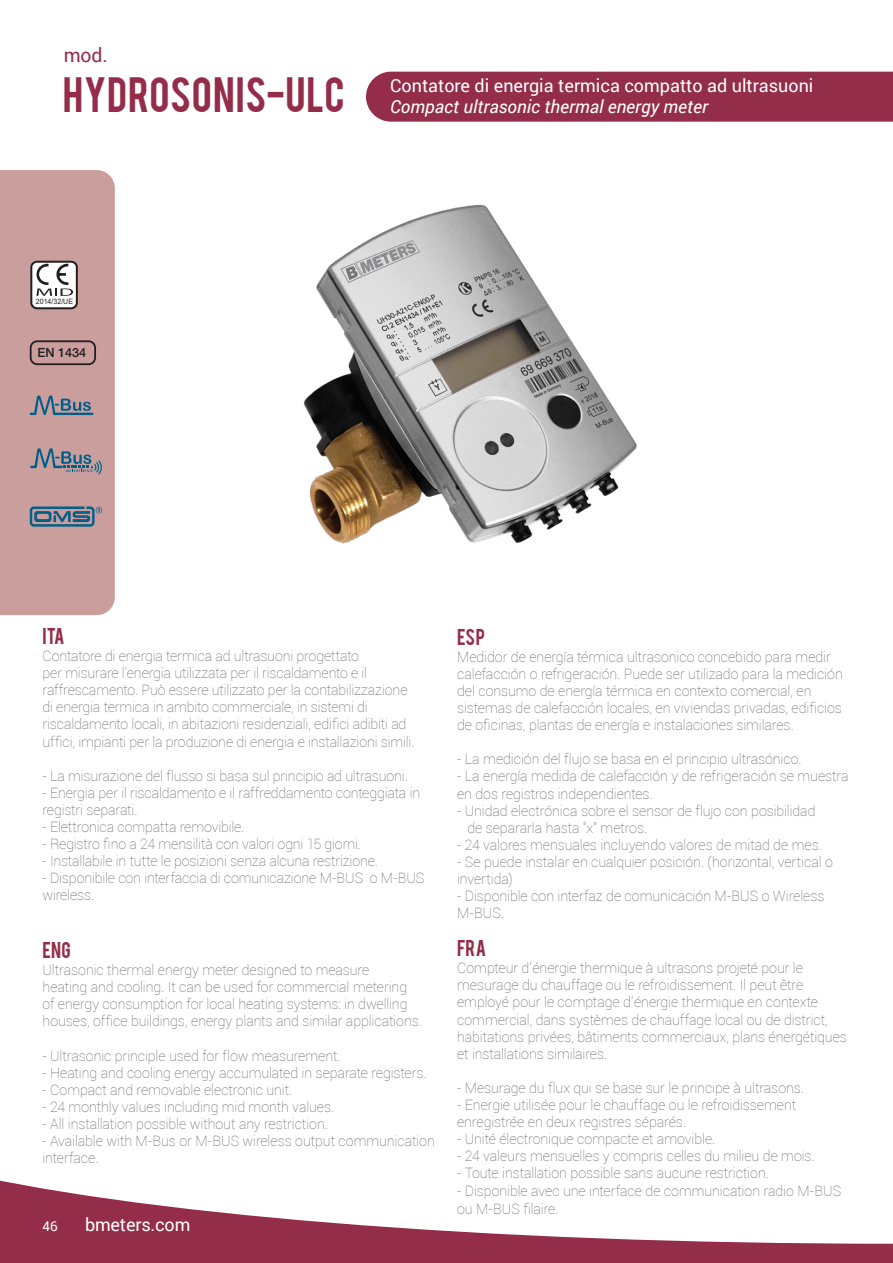
<style>
.page{position:relative;width:893px;height:1263px;background:#fff}
.page>*{position:absolute;margin:0;border:0;box-sizing:border-box;transform-origin:0 0}
.t1{font:39px "Bebas";letter-spacing:.015em;color:#942d4a}
.t2{font:19.5px "Roboto";color:#942d4a}
.t3{font:18px "Roboto";color:#fff}
.t4{font:italic 18px "Roboto";color:#fff}
.t5{font:18px "Bebas";letter-spacing:.01em;color:#942d4a}
.testi_IT{font:100 14.25px/17.1px "Roboto";letter-spacing:-.005em;color:#636366}
.t6{font:13.5px "Roboto";color:#fff}
.t7{font:500 12.75px "Helvetica Neue LT Pro";color:#231f20}
.t8{font:7.35px "Arial";color:#231f20;scale:.96 1}
</style>
<div class="page">
<img style="left:303px;top:204px;width:334px;height:340px">
<div style="left:366px;top:72px;width:527px;height:50px;background:#942d4a"></div>
<svg style="left:0;top:1180px;width:893px;height:83px"></svg>
<div style="left:0;top:170px;width:115px;height:445px;background:#cb9e9e"></div>
<div style="left:30px;top:340px;width:66px;height:25px;border:2px solid #231f20;border-radius:7px"></div>
<svg style="left:30px;top:395px;width:63px;height:20px"></svg>
<svg style="left:30px;top:506px;width:72px;height:21px;background:#667d92"></svg>
<svg style="left:30px;top:448px;width:73px;height:26px;background:#948d98"></svg>
<div style="left:31px;top:262px;width:46px;height:46px;background:#fff;border-radius:6px"></div>
<div style="left:30px;top:261px;width:48px;height:48px;border:2px solid #231f20;border-radius:6px"></div>
<svg style="left:36px;top:263px;width:37px;height:33px"></svg>
<p class="t2" style="left:64px;top:41px;width:45px">mod.</p>
<p class="t1" style="left:63px;top:67px;width:283px">HYDROSONIS-ULC</p>
<p class="t3" style="left:390px;top:73px;width:425px">Contatore di energia termica compatto ad ultrasuoni</p>
<p class="t4" style="left:390px;top:94px;width:319px">Compact ultrasonic thermal energy meter</p>
<p class="t8" style="left:36px;top:297px;width:40px">2014/32/UE</p>
<p class="t7" style="left:37px;top:345px;width:50px">EN 1434</p>
<p class="t5" style="left:43px;top:623px;width:24px">ITA</p>
<p class="testi_IT" style="left:43px;top:647px;width:373px">Contatore di energia termica ad ultrasuoni progettato<br>per misurare l’energia utilizzata per il riscaldamento e il raffrescamento. Può essere utilizzato per la contabilizzazione di energia termica in ambito commerciale, in sistemi di riscaldamento locali, in abitazioni residenziali, edifici adibiti ad uffici, impianti per la produzione di energia e installazioni simili.</p>
<p class="testi_IT" style="left:43px;top:767px;width:367px">- La misurazione del flusso si basa sul principio ad ultrasuoni.</p>
<p class="testi_IT" style="left:43px;top:784px;width:379px">- Energia per il riscaldamento e il raffreddamento conteggiata in registri separati.</p>
<p class="testi_IT" style="left:43px;top:818px;width:203px">- Elettronica compatta removibile.</p>
<p class="testi_IT" style="left:43px;top:835px;width:320px">- Registro fino a 24 mensilità con valori ogni 15 giorni.</p>
<p class="testi_IT" style="left:43px;top:852px;width:337px">- Installabile in tutte le posizioni senza alcuna restrizione.</p>
<p class="testi_IT" style="left:43px;top:869px;width:383px">- Disponibile con interfaccia di comunicazione M-BUS o M-BUS wireless.</p>
<p class="t5" style="left:43px;top:937px;width:30px">ENG</p>
<p class="testi_IT" style="left:43px;top:961px;width:381px">Ultrasonic thermal energy meter designed to measure<br>heating and cooling. It can be used for commercial metering of energy consumption for local heating systems: in dwelling houses, office buildings, energy plants and similar applications.</p>
<p class="testi_IT" style="left:43px;top:1046px;width:300px">- Ultrasonic principle used for flow measurement.</p>
<p class="testi_IT" style="left:43px;top:1064px;width:386px">- Heating and cooling energy accumulated in separate registers.</p>
<p class="testi_IT" style="left:43px;top:1081px;width:251px">- Compact and removable electronic unit.</p>
<p class="testi_IT" style="left:43px;top:1098px;width:293px">- 24 monthly values including mid month values.</p>
<p class="testi_IT" style="left:43px;top:1115px;width:287px">- All installation possible without any restriction.</p>
<p class="testi_IT" style="left:43px;top:1132px;width:394px">- Available with M-Bus or M-BUS wireless output communication interface.</p>
<p class="t6" style="left:43px;top:1216px;width:17px">46</p>
<p class="t3" style="left:85px;top:1212px;width:107px">bmeters.com</p>
<p class="t5" style="left:457px;top:623px;width:29px">ESP</p>
<p class="testi_IT" style="left:457px;top:648px;width:375px">Medidor de energía térmica ultrasonico concebido para medir</p>
<p class="testi_IT" style="left:457px;top:665px;width:387px">calefacción o refrigeración. Puede ser utilizado para la medición del consumo de energía térmica en contexto comercial, en sistemas de calefacción locales, en viviendas privadas, edificios de oficinas, plantas de energía e instalaciones similares.</p>
<p class="testi_IT" style="left:457px;top:750px;width:346px">- La medición del flujo se basa en el principio ultrasónico.</p>
<p class="testi_IT" style="left:457px;top:767px;width:393px">- La energía medida de calefacción y de refrigeración se muestra en dos registros independientes.</p>
<p class="testi_IT" style="left:457px;top:801px;width:360px">- Unidad electrónica sobre el sensor de flujo con posibilidad</p>
<p class="testi_IT" style="left:467px;top:819px;width:181px">de separarla hasta “x” metros.</p>
<p class="testi_IT" style="left:457px;top:836px;width:366px">- 24 valores mensuales incluyendo valores de mitad de mes.</p>
<p class="testi_IT" style="left:457px;top:853px;width:377px">- Se puede instalar en cualquier posición. (horizontal, vertical o invertida)</p>
<p class="testi_IT" style="left:457px;top:887px;width:369px">- Disponible con interfaz de comunicación M-BUS o Wireless<br>M-BUS.</p>
<p class="t5" style="left:457px;top:935px;width:30px">fra</p>
<p class="testi_IT" style="left:457px;top:959px;width:391px">Compteur d’énergie thermique à ultrasons projeté pour le mesurage du chauffage ou le refroidissement. Il peut être employé pour le comptage d’énergie thermique en contexte commercial, dans systèmes de chauffage local ou de district, habitations privées, bâtiments commerciaux, plans énergétiques et installations similaires.</p>
<p class="testi_IT" style="left:457px;top:1079px;width:348px">- Mesurage du flux qui se base sur le principe à ultrasons.</p>
<p class="testi_IT" style="left:457px;top:1096px;width:340px">- Energie utilisée pour le chauffage ou le refroidissement enregistrée en deux registres séparés.</p>
<p class="testi_IT" style="left:457px;top:1130px;width:260px">- Unité électronique compacte et amovible.</p>
<p class="testi_IT" style="left:457px;top:1147px;width:359px">- 24 valeurs mensuelles y compris celles du milieu de mois.</p>
<p class="testi_IT" style="left:457px;top:1164px;width:313px">- Toute installation possible sans aucune restriction.</p>
<p class="testi_IT" style="left:457px;top:1181px;width:386px;line-height:18px">- Disponible avec une interface de communication radio M-BUS ou M-BUS filaire.</p>
</div>
